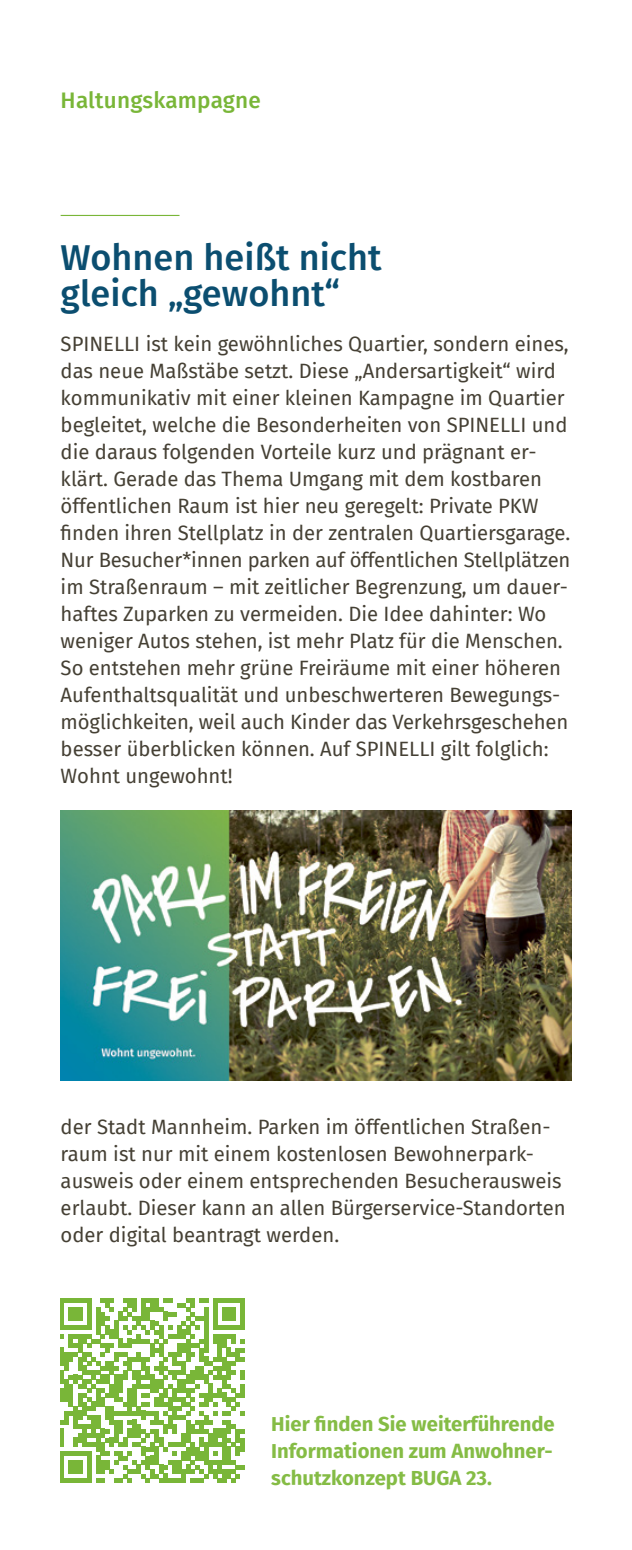
<style>
.page{position:relative;width:632px;height:1550px;background:#fff}
.page>*{position:absolute;margin:0;border:0;box-sizing:border-box;transform-origin:0 0}
.t1{font:500 36px/36px "Fira Sans";color:#0b4e70}
.t2{font:500 22.5px "Fira Sans";letter-spacing:.01em;color:#79b638}
.t3{font:20.25px/27px "Fira Sans";color:#454034}
.t4{font:700 20.25px/27px "Fira Sans";color:#85bc45;text-align:justify}
</style>
<div class="page">
<hr style="left:61px;top:215px;width:118px;height:1px;background:#79b638">
<img style="left:61px;top:810px;width:510px;height:270px">
<svg style="left:61px;top:1298px;width:183px;height:185px"></svg>
<p class="t2" style="left:61px;top:82px;width:202px">Haltungskampagne</p>
<p class="t1" style="left:61px;top:238px;width:322px">Wohnen heißt nicht gleich „gewohnt“</p>
<p class="t3" style="left:61px;top:330px;width:511px">SPINELLI ist kein gewöhnliches Quartier, sondern eines, das neue Maßstäbe setzt. Diese „Andersartigkeit“ wird kommunikativ mit einer kleinen Kampagne im Quartier begleitet, welche die Besonderheiten von SPINELLI und die daraus folgenden Vorteile kurz und prägnant er&shy;klärt. Gerade das Thema Umgang mit dem kostbaren öffentlichen Raum ist hier neu geregelt: Private PKW finden ihren Stellplatz in der zentralen Quartiersgarage.<br>Nur Besucher*innen parken auf öffentlichen Stellplätzen im Straßenraum – mit zeitlicher Begrenzung, um dauer&shy;haftes Zuparken zu vermeiden. Die Idee dahinter: Wo weniger Autos stehen, ist mehr Platz für die Menschen.<br>So entstehen mehr grüne Freiräume mit einer höheren Aufenthaltsqualität und unbeschwerteren Bewegungs&shy;möglichkeiten, weil auch Kinder das Verkehrsgeschehen besser überblicken können. Auf SPINELLI gilt folglich:<br>Wohnt ungewohnt!</p>
<p class="t3" style="left:61px;top:1113px;width:506px">der Stadt Mannheim. Parken im öffentlichen Straßen&shy;raum ist nur mit einem kostenlosen Bewohnerpark&shy;ausweis oder einem entsprechenden Besucherausweis erlaubt. Dieser kann an allen Bürgerservice-Standorten oder digital beantragt werden.</p>
<p class="t4" style="left:271px;top:1409px;width:285px">Hier finden Sie weiterführende Informationen zum Anwohner&shy;schutzkonzept BUGA 23.</p>
</div>
